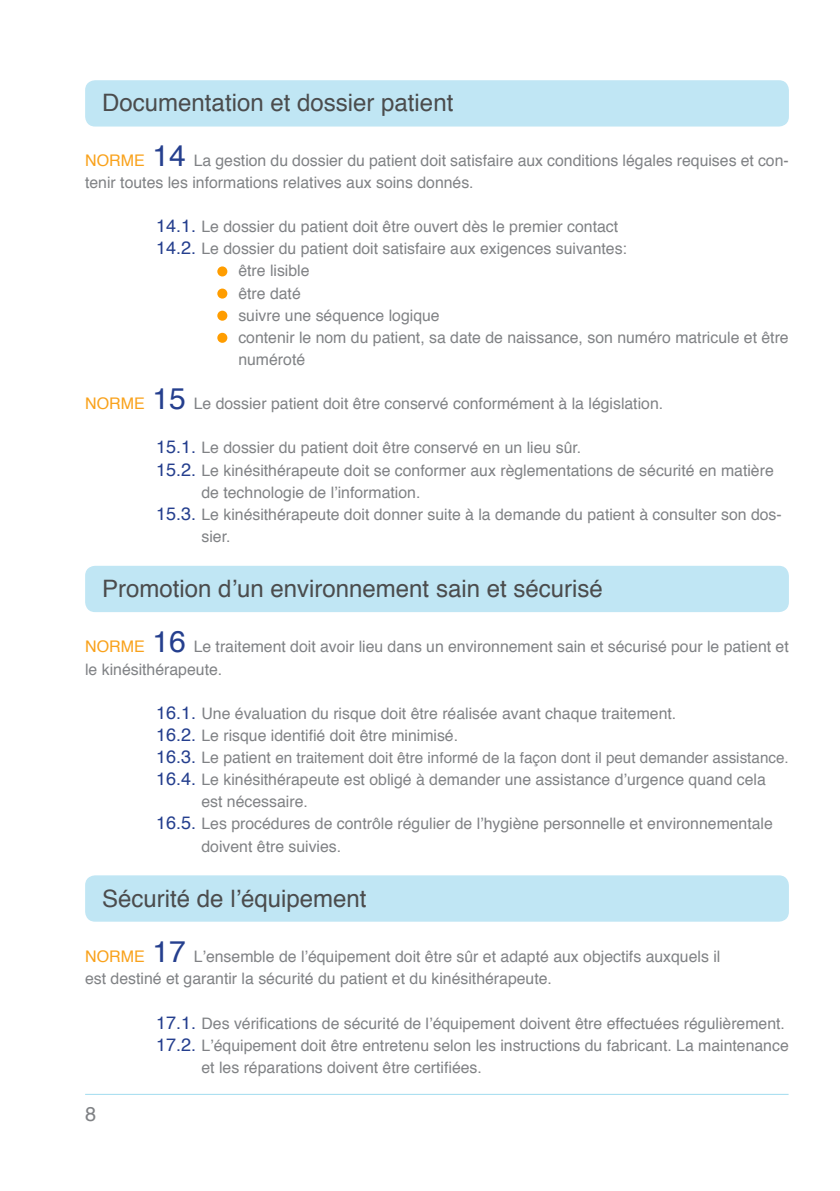
<style>
.page{position:relative;width:840px;height:1191px;background:#fff}
.page>*{position:absolute;margin:0;border:0;box-sizing:border-box;transform-origin:0 0}
.t1{font:24px "Helvetica";color:#4b4c4d}
.t2{font:20px "Helvetica";color:#808285}
.t3{font:15.8px/22.2px "Helvetica";color:#808285}
.t4{font:15.2px "Helvetica";color:#808285}
.s1{font-size:16px;color:#f9a21c}
.s2{font-size:30px;color:#253f8e}
.s3{font-size:18px;color:#253f8e}
.s4{font-size:15.8px}
</style>
<div class="page">
<div style="left:85px;top:80px;width:703px;height:47px;background:#c0e6f4;border-radius:10px"></div>
<div style="left:85px;top:566px;width:703px;height:46px;background:#c0e6f4;border-radius:10px"></div>
<div style="left:85px;top:875px;width:703px;height:46px;background:#c0e6f4;border-radius:10px"></div>
<hr style="left:85px;top:1093px;width:703px;height:1px;background:#a1dcef">
<div style="left:217px;top:266px;width:10px;height:10px;background:#ff9d00;border-radius:50%"></div>
<div style="left:217px;top:288px;width:10px;height:10px;background:#ff9d00;border-radius:50%"></div>
<div style="left:217px;top:311px;width:10px;height:10px;background:#ff9d00;border-radius:50%"></div>
<div style="left:217px;top:333px;width:10px;height:10px;background:#ff9d00;border-radius:50%"></div>
<h1 class="t1" style="left:102px;top:82px;width:352px">Documentation et dossier patient</h1>
<p class="t3" style="left:85px;top:149px;width:704px"><span class="s1">Norme</span> <span class="s2">14</span> La gestion du dossier du patient doit satisfaire aux conditions légales requises et con&shy;tenir toutes les informations relatives aux soins donnés.</p>
<p class="t3" style="left:156px;top:215px;width:463px"><span class="s3">14.1.</span> Le dossier du patient doit être ouvert dès le premier contact</p>
<p class="t3" style="left:156px;top:237px;width:472px"><span class="s3">14.2.</span> Le dossier du patient doit satisfaire aux exigences suivantes:</p>
<p class="t3" style="left:238px;top:259px;width:73px">être lisible</p>
<p class="t3" style="left:238px;top:281px;width:64px">être daté</p>
<p class="t3" style="left:238px;top:303px;width:203px">suivre une séquence logique</p>
<p class="t3" style="left:238px;top:326px;width:551px">contenir le nom du patient, sa date de naissance, son numéro matricule et être</p>
<p class="t3" style="left:238px;top:348px;width:68px">numéroté</p>
<p class="t3" style="left:85px;top:392px;width:579px"><span class="s1">Norme</span> <span class="s2">15</span> Le dossier patient doit être conservé conformément à la législation.</p>
<p class="t3" style="left:156px;top:436px;width:426px"><span class="s3">15.1.</span> Le dossier du patient doit être conservé en un lieu sûr.</p>
<p class="t3" style="left:156px;top:458px;width:619px"><span class="s3">15.2.</span> Le kinésithérapeute doit se conformer aux règlementations de sécurité en matière</p>
<p class="t3" style="left:201px;top:480px;width:220px">de technologie de l’information.</p>
<p class="t3" style="left:156px;top:502px;width:627px"><span class="s3">15.3.</span> Le kinésithérapeute doit donner suite à la demande du patient à consulter son dos-</p>
<p class="t3" style="left:201px;top:525px;width:30px">sier.</p>
<h1 class="t1" style="left:102px;top:568px;width:502px">Promotion d’un environnement sain et sécurisé</h1>
<p class="t3" style="left:85px;top:635px;width:704px"><span class="s1">Norme</span> <span class="s2">16</span> Le traitement doit avoir lieu dans un environnement sain et sécurisé pour le patient et le kinésithérapeute.</p>
<p class="t3" style="left:156px;top:701px;width:521px"><span class="s3">16.1.</span> Une évaluation du risque doit être réalisée avant chaque traitement.<br><span class="s3">16.2.</span> Le risque identifié doit être minimisé.</p>
<p class="t4" style="left:156px;top:744px;width:633px"><span class="s3">16.3.</span> <span class="s4">Le patient</span> en traitement doit être informé de la façon dont il peut demander assistance.</p>
<p class="t3" style="left:156px;top:768px;width:611px"><span class="s3">16.4.</span> Le kinésithérapeute est obligé à demander une assistance d’urgence quand cela</p>
<p class="t3" style="left:201px;top:790px;width:108px">est nécessaire.</p>
<p class="t3" style="left:156px;top:812px;width:618px"><span class="s3">16.5.</span> Les procédures de contrôle régulier de l’hygiène personnelle et environnementale</p>
<p class="t3" style="left:201px;top:834px;width:141px">doivent être suivies.</p>
<h1 class="t1" style="left:102px;top:878px;width:266px">Sécurité de l’équipement</h1>
<p class="t3" style="left:85px;top:945px;width:636px"><span class="s1">Norme</span> <span class="s2">17</span> L’ensemble de l’équipement doit être sûr et adapté aux objectifs auxquels il est destiné et garantir la sécurité du patient et du kinésithérapeute.</p>
<p class="t3" style="left:156px;top:1011px;width:630px"><span class="s3">17.1.</span> Des vérifications de sécurité de l’équipement doivent être effectuées régulièrement.</p>
<p class="t3" style="left:156px;top:1033px;width:634px"><span class="s3">17.2.</span> L’équipement doit être entretenu selon les instructions du fabricant. La maintenance</p>
<p class="t3" style="left:201px;top:1055px;width:282px">et les réparations doivent être certifiées.</p>
<p class="t2" style="left:85px;top:1097px;width:13px">8</p>
</div>
